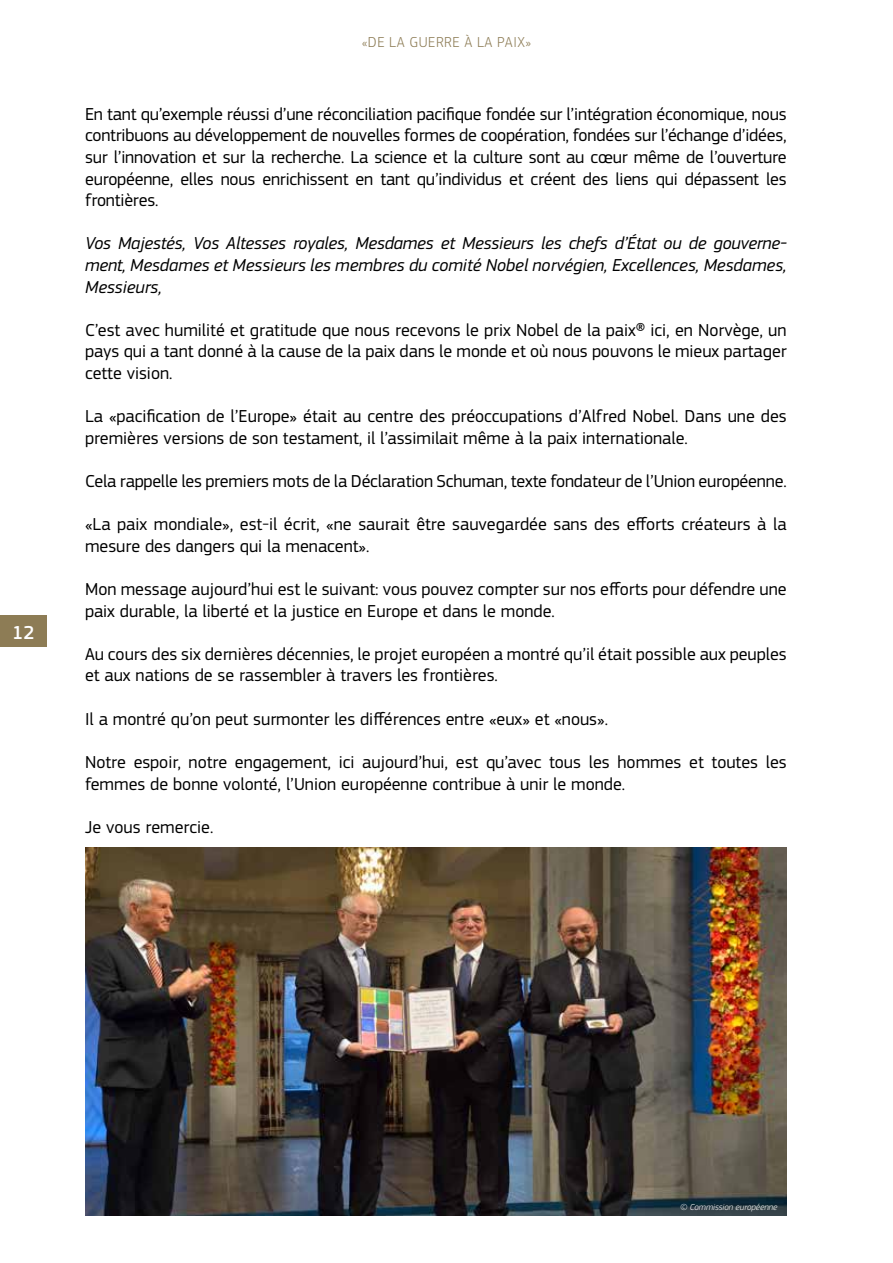
<style>
.page{position:relative;width:893px;height:1263px;background:#fff}
.page>*{position:absolute;margin:0;border:0;box-sizing:border-box;transform-origin:0 0}
.t1{font:500 19.5px "EC Square Sans Pro";color:#fff}
.t2{font:18px/21.6px "EC Square Sans Pro";color:#000}
.t3{font:italic 18px/21.6px "EC Square Sans Pro";color:#000;text-align:justify}
.t4{font:300 15px "EC Square Sans Pro";letter-spacing:.04em;color:#8d7c55}
.t5{font:italic 300 9px "EC Square Sans Pro";color:#fff}
.s1{font-weight:500}
</style>
<div class="page">
<div style="left:0;top:616px;width:47px;height:31px;background:#8d7c55"></div>
<img style="left:85px;top:847px;width:702px;height:368px">
<p class="t1" style="left:12px;top:621px;width:24px">12</p>
<p class="t4" style="left:362px;top:33px;width:171px">«DE LA GUERRE À LA PAIX»</p>
<p class="t2" style="left:85px;top:103px;width:703px;text-align:justify">En tant qu’exemple réussi d’une réconciliation pacifique fondée sur l’intégration économique, nous contribuons au développement de nouvelles formes de coopération, fondées sur l’échange d’idées, sur l’innovation et sur la recherche. La science et la culture sont au cœur même de l’ouverture européenne, elles nous enrichissent en tant qu’individus et créent des liens qui dépassent les frontières.</p>
<p class="t3" style="left:85px;top:233px;width:703px">Vos Majestés, Vos Altesses royales, Mesdames et Messieurs les chefs d’État ou de gouverne&shy;ment, Mesdames et Messieurs les membres du comité Nobel norvégien, Excellences, Mesdames, Messieurs,</p>
<p class="t2" style="left:85px;top:319px;width:703px;text-align:justify">C’est avec humilité et gratitude que nous recevons le prix Nobel de la paix<span class="s1">®</span> ici, en Norvège, un pays qui a tant donné à la cause de la paix dans le monde et où nous pouvons le mieux partager cette vision.</p>
<p class="t2" style="left:85px;top:406px;width:703px">La «pacification de l’Europe» était au centre des préoccupations d’Alfred Nobel. Dans une des premières versions de son testament, il l’assimilait même à la paix internationale.</p>
<p class="t2" style="left:85px;top:470px;width:703px">Cela rappelle les premiers mots de la Déclaration Schuman, texte fondateur de l’Union européenne.</p>
<p class="t2" style="left:85px;top:514px;width:703px">«La paix mondiale», est-il écrit, «ne saurait être sauvegardée sans des efforts créateurs à la mesure des dangers qui la menacent».</p>
<p class="t2" style="left:85px;top:578px;width:703px">Mon message aujourd’hui est le suivant: vous pouvez compter sur nos efforts pour défendre une paix durable, la liberté et la justice en Europe et dans le monde.</p>
<p class="t2" style="left:85px;top:643px;width:703px">Au cours des six dernières décennies, le projet européen a montré qu’il était possible aux peuples et aux nations de se rassembler à travers les frontières.</p>
<p class="t2" style="left:85px;top:708px;width:524px">I l a montré qu’on peut surmonter les différences entre «eux» et «nous».</p>
<p class="t2" style="left:85px;top:751px;width:703px">Notre espoir, notre engagement, ici aujourd’hui, est qu’avec tous les hommes et toutes les femmes de bonne volonté, l’Union européenne contribue à unir le monde.</p>
<p class="t2" style="left:85px;top:816px;width:130px">Je vous remercie.</p>
<p class="t5" style="left:680px;top:1201px;width:99px">© Commission européenne</p>
</div>
